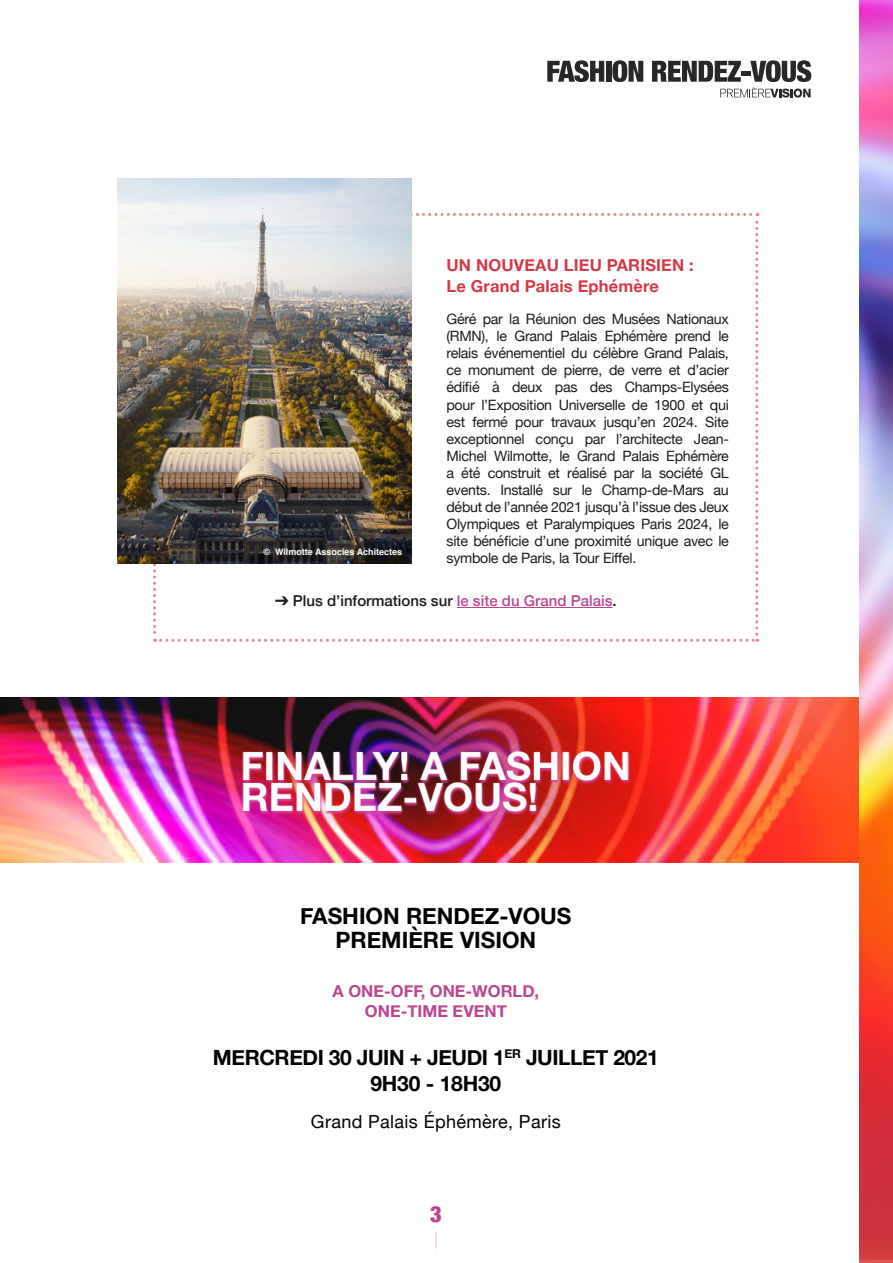
<style>
.page{position:relative;width:893px;height:1263px;background:#fff}
.page>*{position:absolute;margin:0;border:0;box-sizing:border-box;transform-origin:0 0}
.t1{font:700 22.5px "Helvetica Neue";color:#000}
.t2{font:900 condensed 22.5px "Helvetica Neue";color:#bb468f}
.t3{font:700 21px "Helvetica Neue";letter-spacing:-.02em;color:#000}
.t4{font:18px "Helvetica Neue";letter-spacing:.02em;color:#000}
.t5{font:700 16.5px/21px "Helvetica Neue";letter-spacing:.01em;color:#d53947}
.t6{font:700 16.5px "Helvetica Neue";color:#bb468f}
.t7{font:200 16.5px "Helvetica Neue";color:#bb468f}
.t8{font:500 15px "Helvetica Neue";color:#1a1c1c}
.t9{font:14.25px/17.1px "Helvetica Neue";letter-spacing:-.02em;color:#1a1c1c;text-align:justify}
.t10{font:700 9px "Helvetica";color:#fff}
.s1{font-family:"Arial Unicode MS";font-weight:400}
.s2{color:#bb468f}
</style>
<div class="page">
<img style="left:0;top:697px;width:860px;height:165px">
<svg style="left:547px;top:60px;width:57px;height:22px"></svg>
<div style="left:606px;top:61px;width:5px;height:21px;background:#272727"></div>
<svg style="left:612px;top:60px;width:31px;height:22px"></svg>
<svg style="left:652px;top:60px;width:159px;height:38px"></svg>
<img style="left:860px;top:1px;width:33px;height:937px">
<img style="left:860px;top:938px;width:33px;height:325px">
<svg style="left:153px;top:213px;width:605px;height:429px"></svg>
<img style="left:118px;top:179px;width:293px;height:384px">
<hr style="left:457px;top:607px;width:155px;height:1px;background:#bb468f">
<p class="t10" style="left:263px;top:544px;width:140px">© Wilmotte Associes Achitectes</p>
<p class="t5" style="left:446px;top:255px;width:249px">UN NOUVEAU LIEU PARISIEN :<br>Le Grand Palais Ephémère</p>
<p class="t9" style="left:446px;top:311px;width:284px">Géré par la Réunion des Musées Nationaux (RMN), le Grand Palais Ephémère prend le relais événementiel du célèbre Grand Palais, ce monument de pierre, de verre et d’acier édifié à deux pas des Champs-Elysées pour l’Exposition Universelle de 1900 et qui est fermé pour travaux jusqu’en 2024. Site exceptionnel conçu par l’architecte Jean-Michel Wilmotte, le Grand Palais Ephémère a été construit et réalisé par la société GL events. Installé sur le Champ-de-Mars au début de l’année 2021 jusqu’à l’issue des Jeux Olympiques et Paralympiques Paris 2024, le site bénéficie d’une proximité unique avec le symbole de Paris, la Tour Eiffel.</p>
<p class="t8" style="left:275px;top:589px;width:343px"><span class="s1">➔</span> Plus d’informations sur <span class="s2">le site du Grand Palais</span>.</p>
<p class="t1" style="left:300px;top:898px;width:273px">FASHION RENDEZ-VOUS</p>
<p class="t1" style="left:335px;top:922px;width:202px">PREMIÈRE VISION</p>
<p class="t6" style="left:332px;top:978px;width:208px">A ONE-OFF, ONE-WORLD,</p>
<p class="t6" style="left:365px;top:998px;width:143px">ONE-TIME EVENT</p>
<p class="t3" style="left:213px;top:1041px;width:447px">MERCREDI 30 JUIN + JEUDI 1<sup>ER</sup> JUILLET 2021</p>
<p class="t3" style="left:370px;top:1067px;width:132px">9H30 - 18H30</p>
<p class="t4" style="left:311px;top:1108px;width:251px">Grand Palais Éphémère, Paris</p>
<p class="t2" style="left:430px;top:1195px;width:13px">3</p>
<p class="t7" style="left:434px;top:1226px;width:5px">|</p>
</div>
